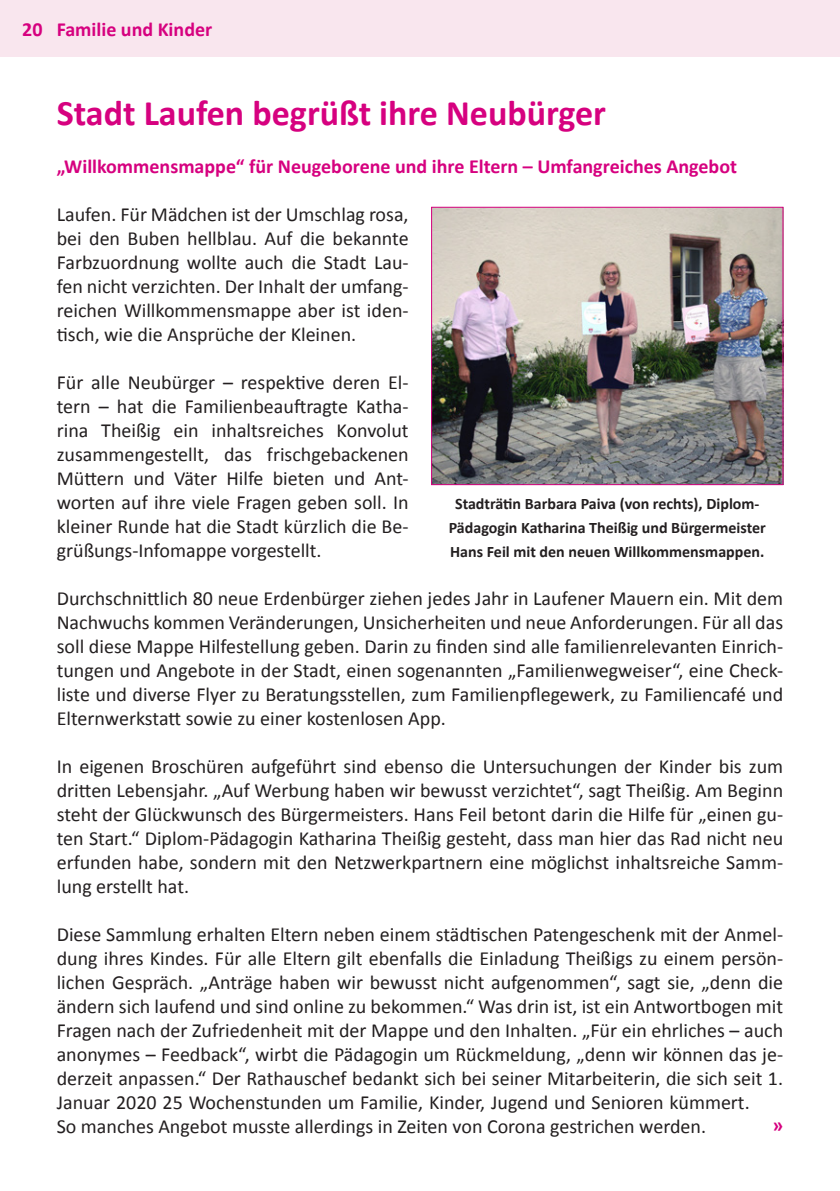
<style>
.page{position:relative;width:840px;height:1191px;background:#fff}
.page>*{position:absolute;margin:0;border:0;box-sizing:border-box;transform-origin:0 0}
.t1{font:700 36px "Calibri";color:#d6017f}
.t2{font:20px/24px "Calibri";color:#231f20;text-align:justify}
.t3{font:700 20px "Calibri";color:#d6017f}
.t4{font:700 16px/24px "Calibri";color:#231f20;text-align:center}
</style>
<div class="page">
<div style="left:0;top:0;width:839px;height:57px;background:#f9e6ee"></div>
<img style="left:433px;top:209px;width:347px;height:274px">
<div style="left:431px;top:207px;width:351px;height:278px;border:1px solid #d6017f"></div>
<p class="t3" style="left:22px;top:16px;width:191px">20 Familie und Kinder</p>
<h1 class="t1" style="left:57px;top:90px;width:550px">Stadt Laufen begrüßt ihre Neubürger</h1>
<p class="t3" style="left:57px;top:153px;width:681px">„Willkommensmappe“ für Neugeborene und ihre Eltern – Umfangreiches Angebot</p>
<p class="t2" style="left:57px;top:202px;width:353px">Laufen. Für Mädchen ist der Umschlag rosa, bei den Buben hellblau. Auf die bekannte Farbzuordnung wollte auch die Stadt Lau&shy;fen nicht verzichten. Der Inhalt der umfang&shy;reichen Willkommensmappe aber ist iden&shy;tisch, wie die Ansprüche der Kleinen.</p>
<p class="t2" style="left:57px;top:370px;width:353px">Für alle Neubürger – respektive deren El&shy;tern – hat die Familienbeauftragte Katha&shy;rina Theißig ein inhaltsreiches Konvolut zusammengestellt, das frischgebackenen Müttern und Väter Hilfe bieten und Ant&shy;worten auf ihre viele Fragen geben soll. In kleiner Runde hat die Stadt kürzlich die Be&shy;grüßungs-Infomappe vorgestellt.</p>
<p class="t2" style="left:57px;top:586px;width:727px">Durchschnittlich 80 neue Erdenbürger ziehen jedes Jahr in Laufener Mauern ein. Mit dem Nachwuchs kommen Veränderungen, Unsicherheiten und neue Anforderungen. Für all das soll diese Mappe Hilfestellung geben. Darin zu finden sind alle familienrelevanten Einrich&shy;tungen und Angebote in der Stadt, einen sogenannten „Familienwegweiser“, eine Check&shy;liste und diverse Flyer zu Beratungsstellen, zum Familienpflegewerk, zu Familiencafé und Elternwerkstatt sowie zu einer kostenlosen App.</p>
<p class="t2" style="left:57px;top:754px;width:727px">In eigenen Broschüren aufgeführt sind ebenso die Untersuchungen der Kinder bis zum dritten Lebensjahr. „Auf Werbung haben wir bewusst verzichtet“, sagt Theißig. Am Beginn steht der Glückwunsch des Bürgermeisters. Hans Feil betont darin die Hilfe für „einen gu&shy;ten Start.“ Diplom-Pädagogin Katharina Theißig gesteht, dass man hier das Rad nicht neu erfunden habe, sondern mit den Netzwerkpartnern eine möglichst inhaltsreiche Samm&shy;lung erstellt hat.</p>
<p class="t2" style="left:57px;top:922px;width:727px;text-align:left">Diese Sammlung erhalten Eltern neben einem städtischen Patengeschenk mit der Anmel&shy;dung ihres Kindes. Für alle Eltern gilt ebenfalls die Einladung Theißigs zu einem persön&shy;lichen Gespräch. „Anträge haben wir bewusst nicht aufgenommen“, sagt sie, „denn die ändern sich laufend und sind online zu bekommen.“ Was drin ist, ist ein Antwortbogen mit Fragen nach der Zufriedenheit mit der Mappe und den Inhalten. „Für ein ehrliches – auch anonymes – Feedback“, wirbt die Pädagogin um Rückmeldung, „denn wir können das je&shy;derzeit anpassen.“ Der Rathauschef bedankt sich bei seiner Mitarbeiterin, die sich seit 1.<br>Januar 2020 25 Wochenstunden um Familie, Kinder, Jugend und Senioren kümmert.<br>So manches Angebot musste allerdings in Zeiten von Corona gestrichen werden.</p>
<p class="t4" style="left:448px;top:491px;width:318px">Stadträtin Barbara Paiva (von rechts), Diplom-<br>Pädagogin Katharina Theißig und Bürgermeister<br>Hans Feil mit den neuen Willkommensmappen.</p>
<p class="t3" style="left:772px;top:1113px;width:12px">»</p>
</div>
